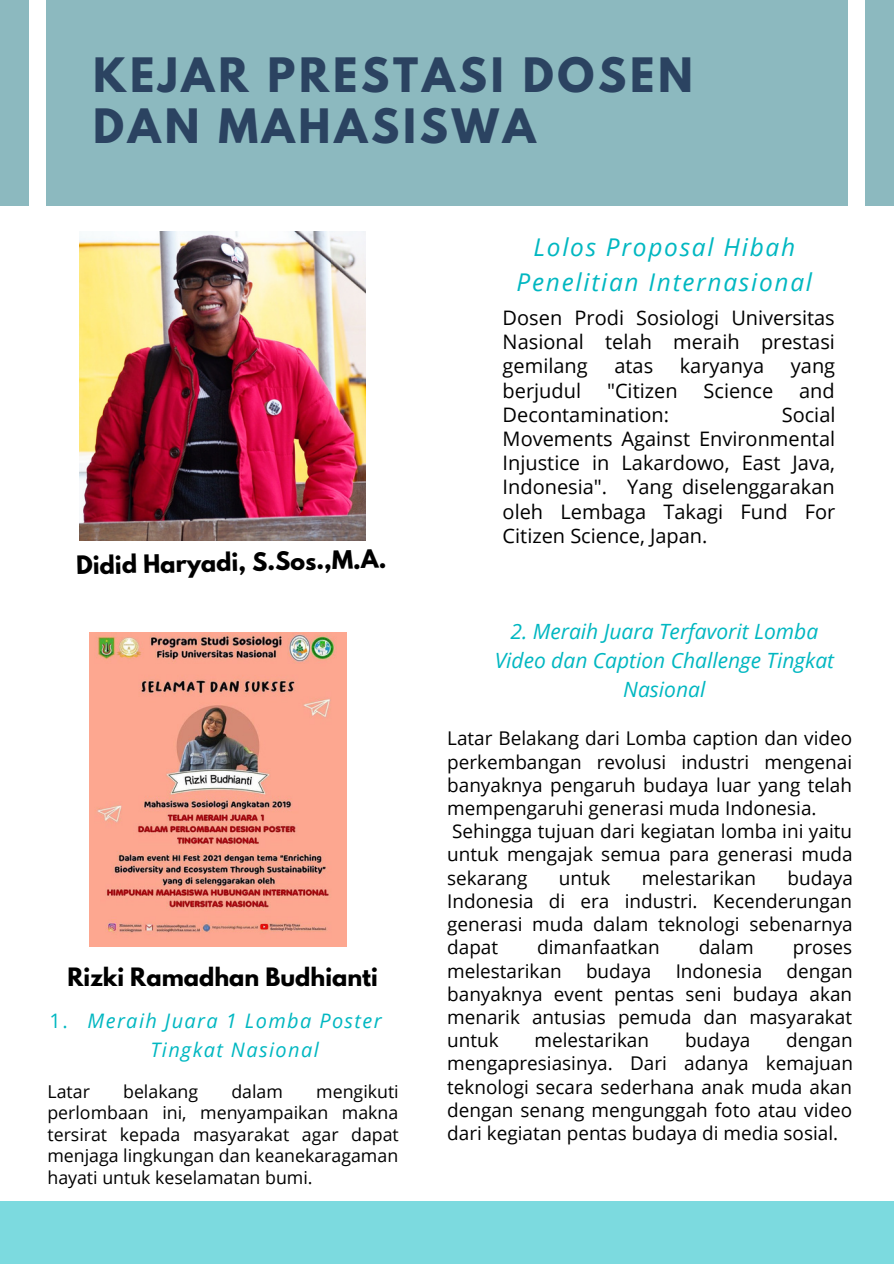
<style>
.page{position:relative;width:894px;height:1264px;background:#fff}
.page>*{position:absolute;margin:0;border:0;box-sizing:border-box;transform-origin:0 0}
.t1{font:700 42px/50.7px "League Spartan";letter-spacing:.09em;color:#2b4361}
.t2{font:italic 24.45px/35px "Open Sans";letter-spacing:.07em;color:#00b7c1;text-align:center}
.t3{font:700 22.35px "League Spartan";color:#000}
.t4{font:italic 21px/29.2px "Open Sans";color:#00b7c1;text-align:center}
.t5{font:19.95px/24.2px "Open Sans";color:#000;text-align:justify}
.t6{font:italic 19.95px/28.5px "Open Sans";letter-spacing:.07em;color:#00b7c1;text-align:center}
.t7{font:19.95px "Open Sans";color:#00b7c1}
.t8{font:18.9px/23.2px "Open Sans";color:#000;text-align:justify}
.t9{font:17.7px/21.5px "Open Sans";color:#000;text-align:justify}
</style>
<div class="page">
<div style="left:0;top:0;width:893px;height:286px;background:#8cb9bf"></div>
<div style="left:29px;top:0;width:17px;height:244px;background:#fff"></div>
<div style="left:848px;top:0;width:16px;height:244px;background:#fff"></div>
<div style="left:0;top:206px;width:893px;height:1057px;background:#fff"></div>
<div style="left:0;top:1201px;width:893px;height:62px;background:#7cdadf"></div>
<img style="left:80px;top:231px;width:286px;height:309px">
<img style="left:89px;top:632px;width:257px;height:314px">
<p class="t1" style="left:93px;top:55px;width:601px">KEJAR PRESTASI DOSEN<br>DAN MAHASISWA</p>
<p class="t2" style="left:516px;top:229px;width:297px">Lolos Proposal Hibah<br>Penelitian Internasional</p>
<p class="t3" style="left:76px;top:553px;width:311px;rotate:-1deg">Didid Haryadi, S.Sos.,M.A.</p>
<p class="t3" style="left:67px;top:966px;width:312px">Rizki Ramadhan Budhianti</p>
<p class="t7" style="left:49px;top:1006px;width:20px">1.</p>
<p class="t6" style="left:88px;top:1005px;width:295px">Meraih Juara 1 Lomba Poster<br>Tingkat Nasional</p>
<p class="t9" style="left:47px;top:1080px;width:353px;text-indent:269px">mengikuti perlombaan ini, menyampaikan makna tersirat kepada masyarakat agar dapat menjaga lingkungan dan keanekaragaman hayati untuk keselamatan bumi.</p>
<p class="t9" style="left:47px;top:1080px;width:44px">Latar</p>
<p class="t9" style="left:123px;top:1080px;width:76px">belakang</p>
<p class="t9" style="left:231px;top:1080px;width:53px">dalam</p>
<p class="t5" style="left:502px;top:305px;width:333px">Dosen Prodi Sosiologi Universitas Nasional telah meraih prestasi gemilang</p>
<p class="t5" style="left:614px;top:353px;width:40px">atas</p>
<p class="t5" style="left:679px;top:353px;width:86px">karyanya</p>
<p class="t5" style="left:790px;top:353px;width:46px">yang</p>
<p class="t5" style="left:502px;top:378px;width:80px">berjudul</p>
<p class="t5" style="left:607px;top:378px;width:72px">"Citizen</p>
<p class="t5" style="left:703px;top:378px;width:71px">Science</p>
<p class="t5" style="left:799px;top:378px;width:37px">and</p>
<p class="t5" style="left:502px;top:402px;width:168px">Decontamination:</p>
<p class="t5" style="left:502px;top:402px;width:334px;text-indent:279px">Social Movements Against Environmental Injustice in Lakardowo, East Java, Indonesia". Yang diselenggarakan oleh Lembaga Takagi Fund For Citizen Science, Japan.</p>
<p class="t4" style="left:494px;top:615px;width:341px">2. Meraih Juara Terfavorit Lomba<br>Video dan Caption Challenge Tingkat<br>Nasional</p>
<p class="t8" style="left:447px;top:726px;width:406px">Latar Belakang dari Lomba caption dan video perkembangan revolusi industri mengenai banyaknya pengaruh budaya luar yang telah mempengaruhi generasi muda Indonesia.</p>
<p class="t8" style="left:447px;top:819px;width:407px">Sehingga tujuan dari kegiatan lomba ini yaitu untuk mengajak semua para generasi muda sekarang</p>
<p class="t8" style="left:447px;top:865px;width:407px;text-indent:340px">budaya Indonesia di era industri. Kecenderungan generasi muda dalam teknologi sebenarnya dapat</p>
<p class="t8" style="left:558px;top:865px;width:53px">untuk</p>
<p class="t8" style="left:641px;top:865px;width:116px">melestarikan</p>
<p class="t8" style="left:537px;top:935px;width:124px">dimanfaatkan</p>
<p class="t8" style="left:698px;top:935px;width:57px">dalam</p>
<p class="t8" style="left:792px;top:935px;width:61px">proses</p>
<p class="t8" style="left:447px;top:958px;width:116px">melestarikan</p>
<p class="t8" style="left:586px;top:958px;width:67px">budaya</p>
<p class="t8" style="left:675px;top:958px;width:88px">Indonesia</p>
<p class="t8" style="left:447px;top:958px;width:407px;text-indent:339px">dengan banyaknya event pentas seni budaya akan menarik antusias pemuda dan masyarakat untuk</p>
<p class="t8" style="left:447px;top:1028px;width:407px;text-indent:339px">dengan mengapresiasinya. Dari adanya kemajuan teknologi secara sederhana anak muda akan dengan senang mengunggah foto atau video dari kegiatan pentas budaya di media sosial.</p>
<p class="t8" style="left:534px;top:1028px;width:116px">melestarikan</p>
<p class="t8" style="left:684px;top:1028px;width:67px">budaya</p>
</div>
